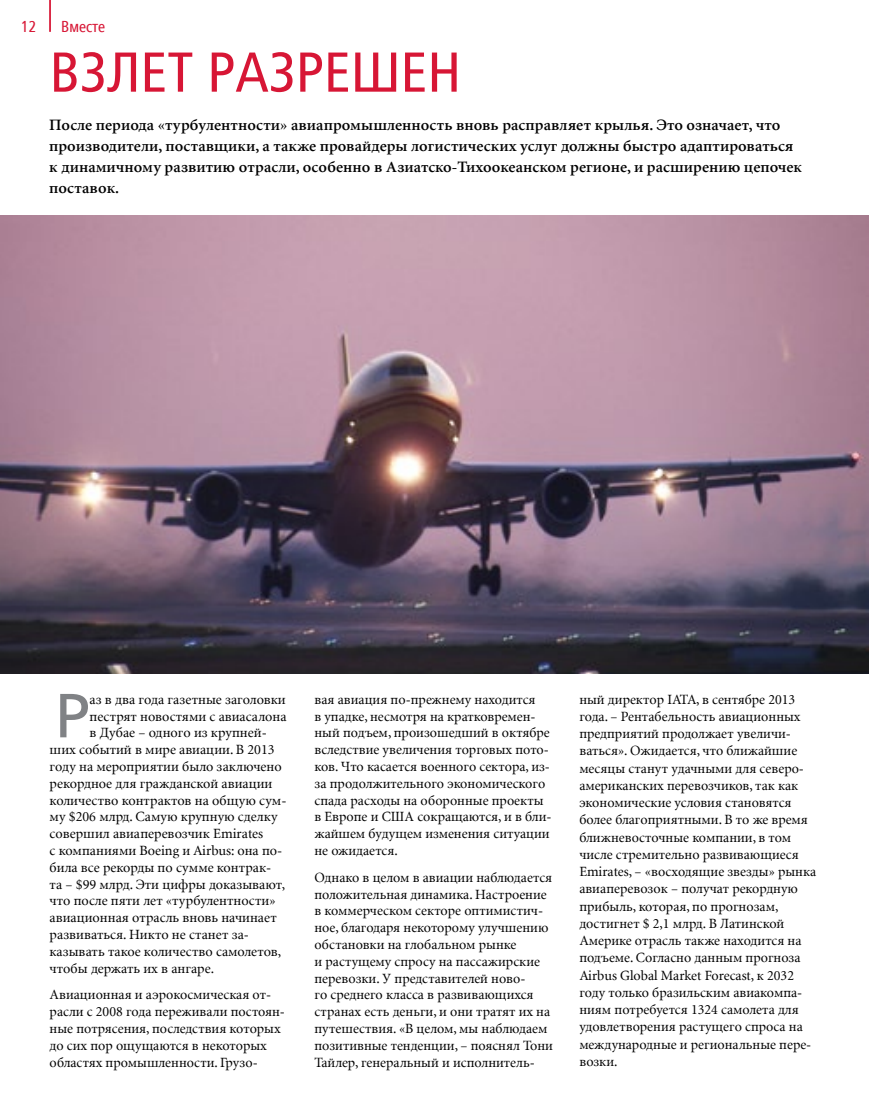
<style>
.page{position:relative;width:869px;height:1117px;background:#fff}
.page>*{position:absolute;margin:0;border:0;box-sizing:border-box;transform-origin:0 0}
.t1{font:62.12px "Frutiger LTCYR";color:#808285}
.t2{font:condensed 56px "Frutiger LTCYR";color:#d71635;scale:1.04 1}
.t3{font:600 15.75px/21px "Minion CYR";color:#000;scale:1.04 1}
.t4{font:condensed 15.75px "Frutiger LTCYR";color:#d71635}
.t5{font:14px/16.8px "Minion CYR";color:#000}
</style>
<div class="page">
<hr style="left:49px;top:0;width:2px;height:32px;background:#d71635">
<img style="left:0;top:216px;width:868px;height:457px">
<p class="t4" style="left:21px;top:18px;width:17px">12</p>
<p class="t4" style="left:61px;top:18px;width:46px">Вместе</p>
<h2 class="t2" style="left:50px;top:43px;width:397px">Взлет разреш ен</h2>
<p class="t3" style="left:49px;top:114px;width:725px">После периода «турбулентности» авиапромышленность вновь расправляет крылья. Это означает, что производители, поставщики, а также провайдеры логистических услуг должны быстро адаптироваться к динамичному развитию отрасли, особенно в Азиатско-Тихоокеанском регионе, и расширению цепочек поставок.</p>
<h1 class="t1" style="left:55px;top:681px;width:36px">Р</h1>
<p class="t5" style="left:89px;top:690px;width:198px">аз в два года газетные заголовки</p>
<p class="t5" style="left:89px;top:707px;width:198px">пестрят новостями с авиасалона</p>
<p class="t5" style="left:89px;top:724px;width:179px">в Дубае – одного из крупней-</p>
<p class="t5" style="left:50px;top:741px;width:226px">ших событий в мире авиации. В 2013</p>
<p class="t5" style="left:50px;top:757px;width:233px">году на мероприятии было заключено</p>
<p class="t5" style="left:50px;top:774px;width:224px">рекордное для гражданской авиации</p>
<p class="t5" style="left:50px;top:791px;width:238px">количество контрактов на общую сум-</p>
<p class="t5" style="left:50px;top:808px;width:229px">му $206 млрд. Самую крупную сделку</p>
<p class="t5" style="left:50px;top:825px;width:215px">совершил авиаперевозчик Emirates</p>
<p class="t5" style="left:50px;top:841px;width:234px">с компаниями Boeing и Airbus: она по-</p>
<p class="t5" style="left:50px;top:858px;width:223px">била все рекорды по сумме контрак-</p>
<p class="t5" style="left:50px;top:875px;width:237px">та – $99 млрд. Эти цифры доказывают,</p>
<p class="t5" style="left:50px;top:892px;width:227px">что после пяти лет «турбулентности»</p>
<p class="t5" style="left:50px;top:909px;width:228px">авиационная отрасль вновь начинает</p>
<p class="t5" style="left:50px;top:925px;width:201px">развиваться. Никто не станет за-</p>
<p class="t5" style="left:50px;top:942px;width:233px">казывать такое количество самолетов,</p>
<p class="t5" style="left:50px;top:959px;width:166px">чтобы держать их в ангаре.</p>
<p class="t5" style="left:50px;top:986px;width:237px">Авиационная и аэрокосмическая от&shy;расли с 2008 года переживали постоян&shy;ные потрясения, последствия которых до сих пор ощущаются в некоторых областях промышленности. Грузо-</p>
<p class="t5" style="left:314px;top:690px;width:238px">вая авиация по-прежнему находится<br>в упадке, несмотря на кратковремен&shy;ный подъем, произошедший в октябре вследствие увеличения торговых пото&shy;ков. Что касается военного сектора, из&shy;за продолжительного экономического спада расходы на оборонные проекты в Европе и США сокращаются, и в бли&shy;жайшем будущем изменения ситуации не ожидается.</p>
<p class="t5" style="left:314px;top:868px;width:240px">Однако в целом в авиации наблюдается положительная динамика. Настроение в коммерческом секторе оптимистич&shy;ное, благодаря некоторому улучшению обстановки на глобальном рынке<br>и растущему спросу на пассажирские перевозки. У представителей ново-<br>го среднего класса в развивающихся странах есть деньги, и они тратят их на путешествия. «В целом, мы наблюдаем позитивные тенденции, – пояснял Тони Тайлер, генеральный и исполнитель-</p>
<p class="t5" style="left:579px;top:690px;width:238px">ный директор IATA, в сентябре 2013 года. – Рентабельность авиационных предприятий продолжает увеличи&shy;ваться». Ожидается, что ближайшие месяцы станут удачными для северо&shy;американских перевозчиков, так как экономические условия становятся более благоприятными. В то же время ближневосточные компании, в том числе стремительно развивающиеся Emirates, – «восходящие звезды» рынка авиаперевозок – получат рекордную прибыль, которая, по прогнозам, достигнет $ 2,1 млрд. В Латинской Америке отрасль также находится на подъеме. Согласно данным прогноза Airbus Global Market Forecast, к 2032 году только бразильским авиакомпа&shy;ниям потребуется 1324 самолета для удовлетворения растущего спроса на международные и региональные пере&shy;возки.</p>
</div>
